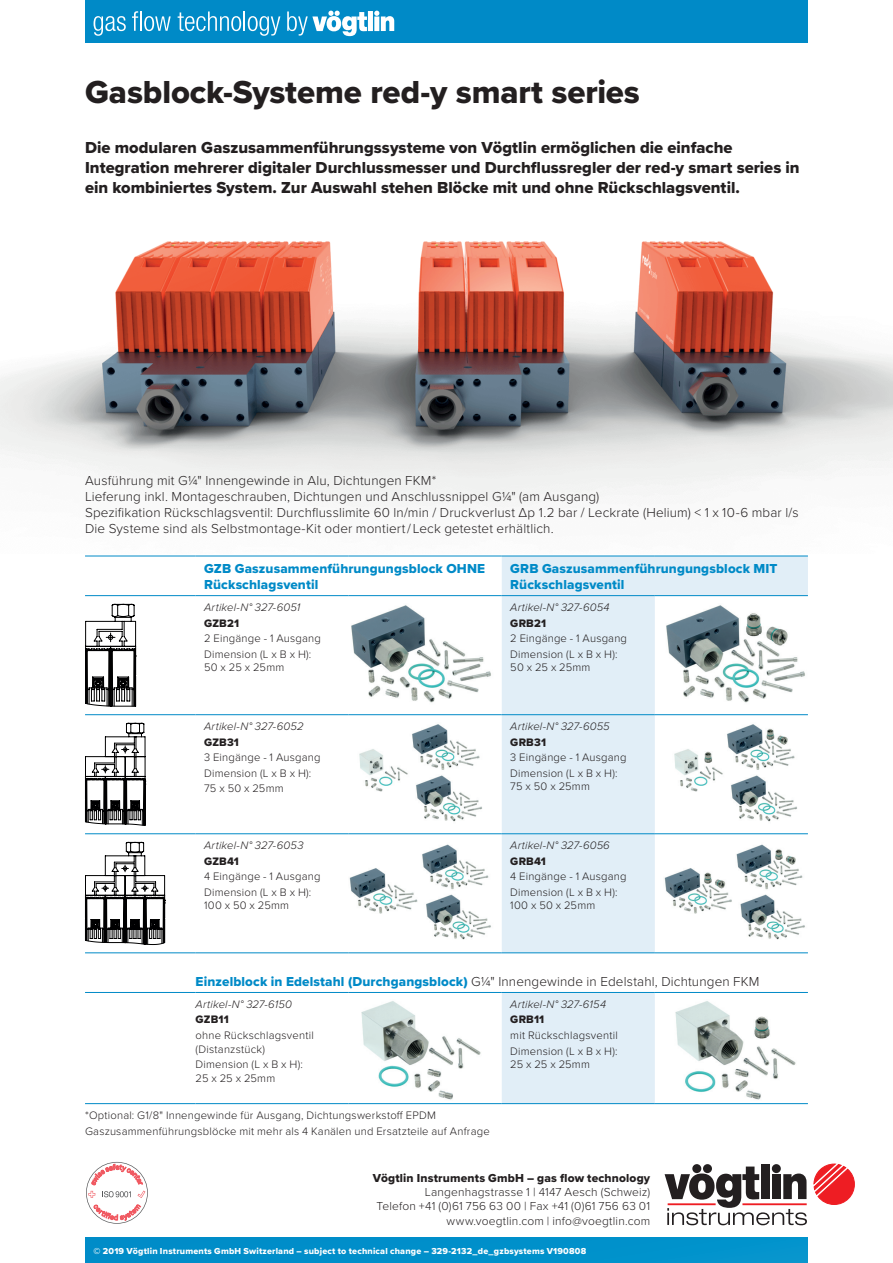
<style>
.page{position:relative;width:893px;height:1263px;background:#fff}
.page>*{position:absolute;margin:0;border:0;box-sizing:border-box;transform-origin:0 0}
.t1{font:33px "Proxima Nova Extrabld";letter-spacing:-.005em;color:#231f20}
.t2{font:16.5px/19.8px "Proxima Nova Extrabld";color:#231f20}
.t3{font:300 13.5px/16.2px "Proxima Nova";letter-spacing:.01em;color:#231f20}
.t4{font:13.5px/16.2px "Proxima Nova Extrabld";letter-spacing:.01em;color:#008ac7}
.t5{font:300 12px/14.4px "Proxima Nova";letter-spacing:.015em;color:#231f20;text-align:right}
.t6{font:12px "Proxima Nova Extrabld";letter-spacing:.015em;color:#231f20}
.t7{font:300 11.25px/15.6px "Proxima Nova";letter-spacing:.015em;color:#231f20}
.t8{font:italic 300 11.25px "Proxima Nova";letter-spacing:.01em;color:#231f20}
.t9{font:11.25px "Proxima Nova Extrabld";letter-spacing:.015em;color:#231f20}
.t10{font:9px "Proxima Nova Extrabld";letter-spacing:.02em;color:#fff}
.s1{font-family:"Proxima Nova Extrabld";font-weight:400;color:#008ac7}
</style>
<div class="page">
<img style="left:0;top:241px;width:893px;height:266px">
<div style="left:85px;top:0;width:723px;height:43px;background:#008ac7"></div>
<div style="left:85px;top:1237px;width:723px;height:26px;background:#008fca"></div>
<svg style="left:86px;top:1162px;width:62px;height:62px"></svg>
<svg style="left:772px;top:1164px;width:9px;height:9px"></svg>
<div style="left:761px;top:1165px;width:9px;height:34px;background:#231f20"></div>
<svg style="left:665px;top:1166px;width:142px;height:59px"></svg>
<hr style="left:742px;top:1203px;width:65px;height:2px;background:#ee1d23">
<hr style="left:668px;top:1203px;width:48px;height:2px;background:#ee1d23">
<svg style="left:813px;top:1163px;width:42px;height:42px"></svg>
<div style="left:692px;top:1164px;width:9px;height:9px;background:#231f20;border-radius:50%"></div>
<div style="left:703px;top:1164px;width:9px;height:9px;background:#231f20;border-radius:50%"></div>
<svg style="left:502px;top:557px;width:306px;height:546px;fill:#e1eef7"></svg>
<hr style="left:85px;top:556px;width:111px;height:1px;background:#008ac7">
<hr style="left:196px;top:556px;width:153px;height:1px;background:#008ac7">
<hr style="left:349px;top:556px;width:153px;height:1px;background:#008ac7">
<hr style="left:502px;top:556px;width:153px;height:1px;background:#008ac7">
<hr style="left:655px;top:556px;width:153px;height:1px;background:#008ac7">
<hr style="left:85px;top:595px;width:111px;height:1px;background:#008ac7">
<hr style="left:196px;top:595px;width:153px;height:1px;background:#008ac7">
<hr style="left:349px;top:595px;width:153px;height:1px;background:#008ac7">
<hr style="left:502px;top:595px;width:153px;height:1px;background:#008ac7">
<hr style="left:655px;top:595px;width:153px;height:1px;background:#008ac7">
<hr style="left:85px;top:714px;width:111px;height:1px;background:#008ac7">
<hr style="left:196px;top:714px;width:153px;height:1px;background:#008ac7">
<hr style="left:349px;top:714px;width:153px;height:1px;background:#008ac7">
<hr style="left:502px;top:714px;width:153px;height:1px;background:#008ac7">
<hr style="left:655px;top:714px;width:153px;height:1px;background:#008ac7">
<hr style="left:85px;top:833px;width:111px;height:1px;background:#008ac7">
<hr style="left:196px;top:833px;width:153px;height:1px;background:#008ac7">
<hr style="left:349px;top:833px;width:153px;height:1px;background:#008ac7">
<hr style="left:502px;top:833px;width:153px;height:1px;background:#008ac7">
<hr style="left:655px;top:833px;width:153px;height:1px;background:#008ac7">
<hr style="left:85px;top:952px;width:111px;height:1px;background:#008ac7">
<hr style="left:196px;top:952px;width:153px;height:1px;background:#008ac7">
<hr style="left:349px;top:952px;width:153px;height:1px;background:#008ac7">
<hr style="left:502px;top:952px;width:153px;height:1px;background:#008ac7">
<hr style="left:655px;top:952px;width:153px;height:1px;background:#008ac7">
<hr style="left:85px;top:992px;width:111px;height:1px;background:#008ac7">
<hr style="left:196px;top:992px;width:153px;height:1px;background:#008ac7">
<hr style="left:349px;top:992px;width:153px;height:1px;background:#008ac7">
<hr style="left:502px;top:992px;width:153px;height:1px;background:#008ac7">
<hr style="left:655px;top:992px;width:153px;height:1px;background:#008ac7">
<hr style="left:85px;top:1103px;width:111px;height:1px;background:#008ac7">
<hr style="left:196px;top:1103px;width:153px;height:1px;background:#008ac7">
<hr style="left:349px;top:1103px;width:153px;height:1px;background:#008ac7">
<hr style="left:502px;top:1103px;width:153px;height:1px;background:#008ac7">
<hr style="left:655px;top:1103px;width:153px;height:1px;background:#008ac7">
<svg style="left:94px;top:16px;width:32px;height:20px"></svg>
<svg style="left:132px;top:11px;width:6px;height:20px"></svg>
<hr style="left:140px;top:11px;width:2px;height:20px;background:#fff">
<svg style="left:144px;top:16px;width:27px;height:15px"></svg>
<svg style="left:178px;top:11px;width:102px;height:25px"></svg>
<svg style="left:287px;top:11px;width:107px;height:25px"></svg>
<svg style="left:85px;top:842px;width:80px;height:103px"></svg>
<svg style="left:85px;top:723px;width:60px;height:103px"></svg>
<svg style="left:85px;top:604px;width:51px;height:102px"></svg>
<img style="left:351px;top:605px;width:140px;height:98px">
<img style="left:663px;top:604px;width:145px;height:101px">
<img style="left:359px;top:724px;width:123px;height:98px">
<img style="left:672px;top:723px;width:127px;height:102px">
<img style="left:349px;top:844px;width:142px;height:96px">
<img style="left:663px;top:842px;width:145px;height:99px">
<img style="left:361px;top:1001px;width:120px;height:99px">
<img style="left:673px;top:999px;width:125px;height:102px">
<h1 class="t1" style="left:85px;top:67px;width:556px">Gasblock-Systeme red-y smart series</h1>
<p class="t2" style="left:85px;top:138px;width:716px">Die modularen Gaszusammenführungssysteme von Vögtlin ermöglichen die einfache<br>Integration mehrerer digitaler Durchlussmesser und Durchflussregler der red-y smart series in ein kombiniertes System. Zur Auswahl stehen Blöcke mit und ohne Rückschlagsventil.</p>
<p class="t3" style="left:85px;top:471px;width:715px">Ausführung mit G¼" Innengewinde in Alu, Dichtungen FKM*<br>Lieferung inkl. Montageschrauben, Dichtungen und Anschlussnippel G¼" (am Ausgang)<br>Spezifikation Rückschlagsventil: Durchflusslimite 60 ln/min / Druckverlust ∆p 1.2 bar / Leckrate (Helium) &lt; 1 x 10-6 mbar l/s Die Systeme sind als Selbstmontage-Kit oder montiert / Leck getestet erhältlich.</p>
<p class="t4" style="left:204px;top:560px;width:283px">GZB Gaszusammenführungungsblock OHNE<br>Rückschlagsventil</p>
<p class="t4" style="left:510px;top:560px;width:269px">GRB Gaszusammenführungungsblock MIT<br>Rückschlagsventil</p>
<p class="t8" style="left:204px;top:599px;width:98px">Artikel-N° 327-6051</p>
<p class="t9" style="left:204px;top:614px;width:36px">GZB21</p>
<p class="t7" style="left:204px;top:630px;width:118px">2 Eingänge - 1 Ausgang<br>Dimension (L x B x H):</p>
<p class="t7" style="left:204px;top:659px;width:82px">50 x 25 x 25mm</p>
<p class="t8" style="left:510px;top:599px;width:101px">Artikel-N° 327-6054</p>
<p class="t9" style="left:510px;top:614px;width:37px">GRB21</p>
<p class="t7" style="left:510px;top:630px;width:118px">2 Eingänge - 1 Ausgang<br>Dimension (L x B x H):</p>
<p class="t7" style="left:510px;top:659px;width:82px">50 x 25 x 25mm</p>
<p class="t8" style="left:204px;top:718px;width:101px">Artikel-N° 327-6052</p>
<p class="t9" style="left:204px;top:733px;width:36px">GZB31</p>
<p class="t7" style="left:204px;top:749px;width:118px">3 Eingänge - 1 Ausgang<br>Dimension (L x B x H):<br>75 x 50 x 25mm</p>
<p class="t8" style="left:204px;top:837px;width:101px">Artikel-N° 327-6053</p>
<p class="t9" style="left:204px;top:852px;width:36px">GZB41</p>
<p class="t7" style="left:204px;top:868px;width:118px">4 Eingänge - 1 Ausgang<br>Dimension (L x B x H):</p>
<p class="t7" style="left:204px;top:897px;width:87px">100 x 50 x 25mm</p>
<p class="t8" style="left:510px;top:718px;width:101px">Artikel-N° 327-6055</p>
<p class="t9" style="left:510px;top:733px;width:37px">GRB31</p>
<p class="t7" style="left:510px;top:749px;width:118px">3 Eingänge - 1 Ausgang<br>Dimension (L x B x H):</p>
<p class="t7" style="left:510px;top:778px;width:81px">75 x 50 x 25mm</p>
<p class="t8" style="left:510px;top:837px;width:101px">Artikel-N° 327-6056</p>
<p class="t9" style="left:510px;top:852px;width:37px">GRB41</p>
<p class="t7" style="left:510px;top:868px;width:118px">4 Eingänge - 1 Ausgang<br>Dimension (L x B x H):</p>
<p class="t7" style="left:510px;top:897px;width:87px">100 x 50 x 25mm</p>
<p class="t3" style="left:196px;top:973px;width:565px"><span class="s1">Einzelblock in Edelstahl (Durchgangsblock)</span> G¼" Innengewinde in Edelstahl, Dichtungen FKM</p>
<p class="t8" style="left:196px;top:995px;width:98px">Artikel-N° 327-6150</p>
<p class="t9" style="left:196px;top:1011px;width:35px">GZB11</p>
<p class="t7" style="left:196px;top:1028px;width:120px;line-height:13.5px">ohne Rückschlagsventil (Distanzstück)</p>
<p class="t7" style="left:196px;top:1057px;width:109px;line-height:13.5px">Dimension (L x B x H):<br>25 x 25 x 25mm</p>
<p class="t8" style="left:510px;top:995px;width:97px">Artikel-N° 327-6154</p>
<p class="t9" style="left:510px;top:1011px;width:36px">GRB11</p>
<p class="t7" style="left:510px;top:1027px;width:109px">mit Rückschlagsventil<br>Dimension (L x B x H):</p>
<p class="t7" style="left:510px;top:1056px;width:81px">25 x 25 x 25mm</p>
<p class="t7" style="left:85px;top:1107px;width:406px">*Optional: G1/8" Innengewinde für Ausgang, Dichtungswerkstoff EPDM<br>Gaszusammenführungsblöcke mit mehr als 4 Kanälen und Ersatzteile auf Anfrage</p>
<p class="t6" style="left:373px;top:1168px;width:279px">Vögtlin Instruments GmbH – gas flow technology</p>
<p class="t5" style="left:376px;top:1184px;width:275px">Langenhagstrasse 1 | 4147 Aesch (Schweiz)<br>Telefon +41 (0)61 756 63 00 | Fax +41 (0)61 756 63 01 www.voegtlin.com | info@voegtlin.com</p>
<p class="t10" style="left:94px;top:1244px;width:494px">© 2019 Vögtlin Instruments GmbH Switzerland – subject to technical change – 329-2132_de_gzbsystems V190808</p>
</div>
